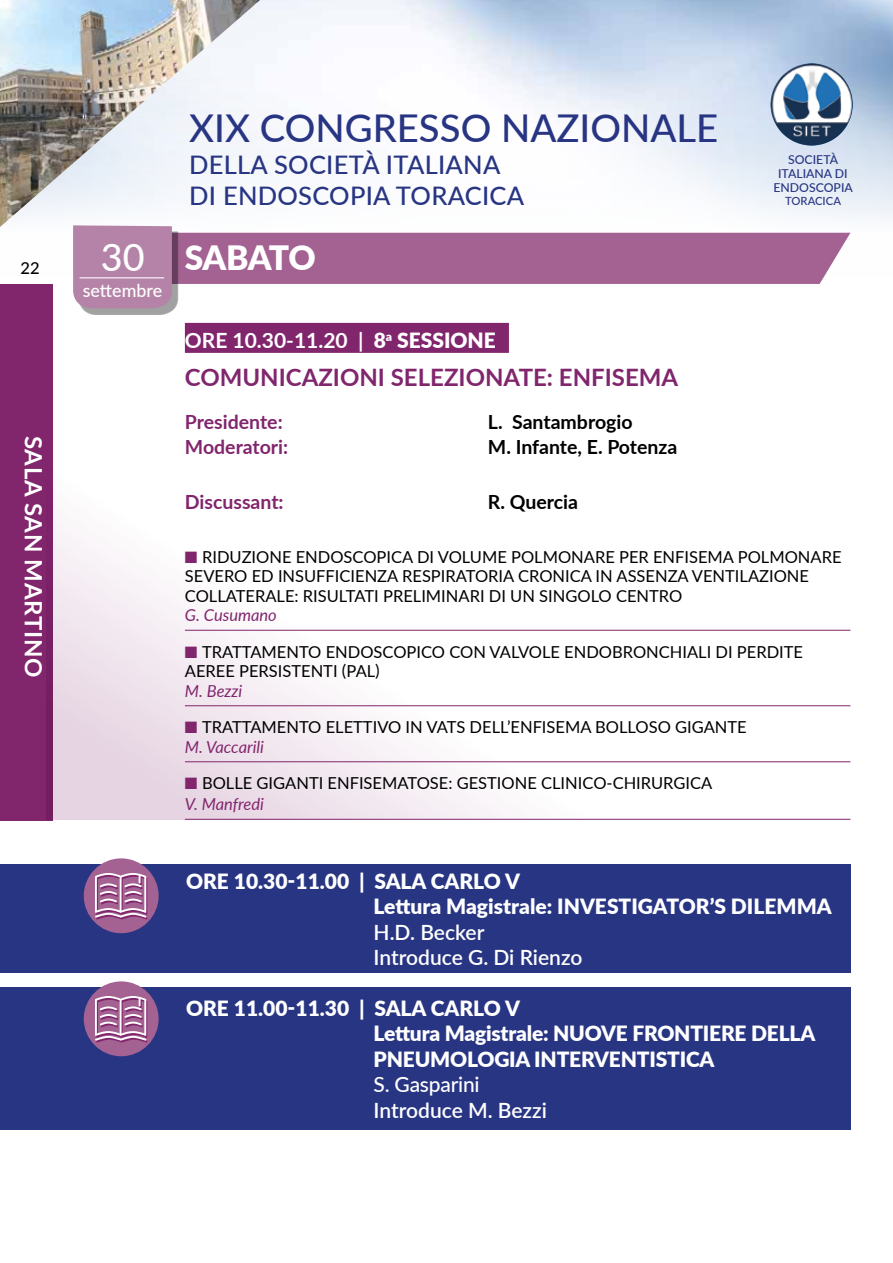
<style>
.page{position:relative;width:893px;height:1263px;background:#fff}
.page>*{position:absolute;margin:0;border:0;box-sizing:border-box;transform-origin:0 0}
.t1{font:500 38.25px "Lato";color:#283583}
.t2{font:900 33.6px "Lato";letter-spacing:-.025em;color:#fff}
.t3{font:500 25.5px/31.2px "Lato";letter-spacing:.01em;color:#283583}
.t4{font:700 24px "Lato";color:#81256d}
.t5{font:700 24px "Lato";letter-spacing:.02em;color:#fff}
.t6{font:900 21px/25.5px "Lato";letter-spacing:-.01em;color:#fff}
.t7{font:600 21px/25.5px "Lato";color:#fff}
.t8{font:700 21px "Lato";color:#fff}
.t9{font:500 21px "Lato";letter-spacing:-.01em;color:#fff}
.t10{font:700 19.5px "Lato";color:#000}
.t11{font:700 19.5px "Lato";color:#81256d}
.t12{font:500 17.85px "Lato";color:#fff}
.t13{font:16.5px/19.5px "Lato";color:#000}
.t14{font:italic 16.5px "Lato";color:#81256d}
.t15{font:500 16.5px "Lato";color:#000}
.t16{font:500 12.3px/13.8px "Lato";color:#283583;text-align:center}
.t17{font:500 11.25px "Lato";color:#283583}
.s1{font-weight:500;font-size:37.8px}
.s2{font-weight:900}
.s3{color:#81256d}
.s4{font-style:italic;color:#81256d}
</style>
<div class="page">
<img style="left:270px;top:0;width:623px;height:234px">
<img style="left:770px;top:63px;width:83px;height:82px;border-radius:41px">
<img style="left:0;top:0;width:270px;height:227px">
<svg style="left:53px;top:523px;width:621px;height:297px"></svg>
<div style="left:79px;top:231px;width:99px;height:83px;background:#000;opacity:.37"></div>
<svg style="left:73px;top:225px;width:777px;height:83px"></svg>
<hr style="left:80px;top:277px;width:84px;height:1px;background:#fff">
<div style="left:185px;top:323px;width:324px;height:30px;background:#81256d"></div>
<hr style="left:185px;top:630px;width:665px;height:1px;background:#81256d">
<hr style="left:185px;top:705px;width:665px;height:1px;background:#81256d">
<hr style="left:185px;top:761px;width:665px;height:1px;background:#81256d">
<hr style="left:185px;top:819px;width:665px;height:1px;background:#81256d">
<div style="left:0;top:987px;width:850px;height:142px;background:#283583"></div>
<div style="left:84px;top:981px;width:75px;height:75px;background:#a36292;border-radius:50%"></div>
<svg style="left:95px;top:996px;width:53px;height:47px"></svg>
<div style="left:0;top:864px;width:850px;height:109px;background:#283583"></div>
<div style="left:84px;top:858px;width:75px;height:75px;background:#a36292;border-radius:50%"></div>
<svg style="left:95px;top:873px;width:53px;height:46px"></svg>
<div style="left:0;top:284px;width:53px;height:537px;background:#81256d"></div>
<p class="t15" style="left:20px;top:256px;width:21px">22</p>
<h3 class="t5" style="left:51px;top:436px;width:243px;rotate:90deg">SALA SAN MARTINO</h3>
<h1 class="t1" style="left:189px;top:101px;width:531px">XIX CONGRESSO NAZIONALE</h1>
<h3 class="t3" style="left:189px;top:148px;width:337px">DELLA SOCIETÀ ITALIANA<br>DI ENDOSCOPIA TORACICA</h3>
<h2 class="t2" style="left:101px;top:233px;width:216px"><span class="s1">30</span> SABATO</h2>
<p class="t12" style="left:83px;top:277px;width:81px">settembre</p>
<p class="t8" style="left:185px;top:324px;width:313px">ORE 10.30-11.20 | <span class="s2">8</span><sup>a</sup> <span class="s2">SESSIONE</span></p>
<h3 class="t4" style="left:185px;top:360px;width:495px">COMUNICAZIONI SELEZIONATE: ENFISEMA</h3>
<p class="t11" style="left:185px;top:407px;width:99px">Presidente:</p>
<p class="t10" style="left:488px;top:407px;width:146px">L. Santambrogio</p>
<p class="t11" style="left:185px;top:433px;width:105px">Moderatori:</p>
<p class="t10" style="left:488px;top:433px;width:191px">M. Infante, E. Potenza</p>
<p class="t11" style="left:185px;top:488px;width:100px">Discussant:</p>
<p class="t10" style="left:488px;top:488px;width:92px">R. Quercia</p>
<p class="t13" style="left:185px;top:546px;width:658px"><span class="s3">■</span> RIDUZIONE ENDOSCOPICA DI VOLUME POLMONARE PER ENFISEMA POLMONARE<br>SEVERO ED INSUFFICIENZA RESPIRATORIA CRONICA IN ASSENZA VENTILAZIONE<br>COLLATERALE: RISULTATI PRELIMINARI DI UN SINGOLO CENTRO</p>
<p class="t14" style="left:185px;top:604px;width:93px">G. Cusumano</p>
<p class="t13" style="left:185px;top:641px;width:620px"><span class="s3">■</span> TRATTAMENTO ENDOSCOPICO CON VALVOLE ENDOBRONCHIALI DI PERDITE<br>AEREE PERSISTENTI (PAL)</p>
<p class="t14" style="left:185px;top:679px;width:59px">M. Bezzi</p>
<p class="t13" style="left:185px;top:717px;width:563px"><span class="s3">■</span> TRATTAMENTO ELETTIVO IN VATS DELL’ENFISEMA BOLLOSO GIGANTE<br><span class="s4">M. Vaccarili</span></p>
<p class="t13" style="left:185px;top:772px;width:529px;line-height:21px"><span class="s3">■</span> BOLLE GIGANTI ENFISEMATOSE: GESTIONE CLINICO-CHIRURGICA<br><span class="s4">V. Manfredi</span></p>
<p class="t16" style="left:773px;top:152px;width:81px">SOCIETÀ<br>ITALIANA DI<br>ENDOSCOPIA</p>
<p class="t17" style="left:785px;top:192px;width:57px">TORACICA</p>
<p class="t6" style="left:374px;top:867px;width:460px;text-indent:-188px">ORE 10.30-11.00 | SALA CARLO V<br>Lettura Magistrale: INVESTIGATOR’S DILEMMA</p>
<p class="t7" style="left:374px;top:918px;width:210px">H.D. Becker<br>Introduce G. Di Rienzo</p>
<p class="t6" style="left:374px;top:994px;width:443px;text-indent:-188px">ORE 11.00-11.30 | SALA CARLO V<br>Lettura Magistrale: NUOVE FRONTIERE DELLA<br>PNEUMOLOGIA INTERVENTISTICA</p>
<p class="t9" style="left:374px;top:1069px;width:108px">S. Gasparini</p>
<p class="t7" style="left:374px;top:1096px;width:175px">Introduce M. Bezzi</p>
</div>
